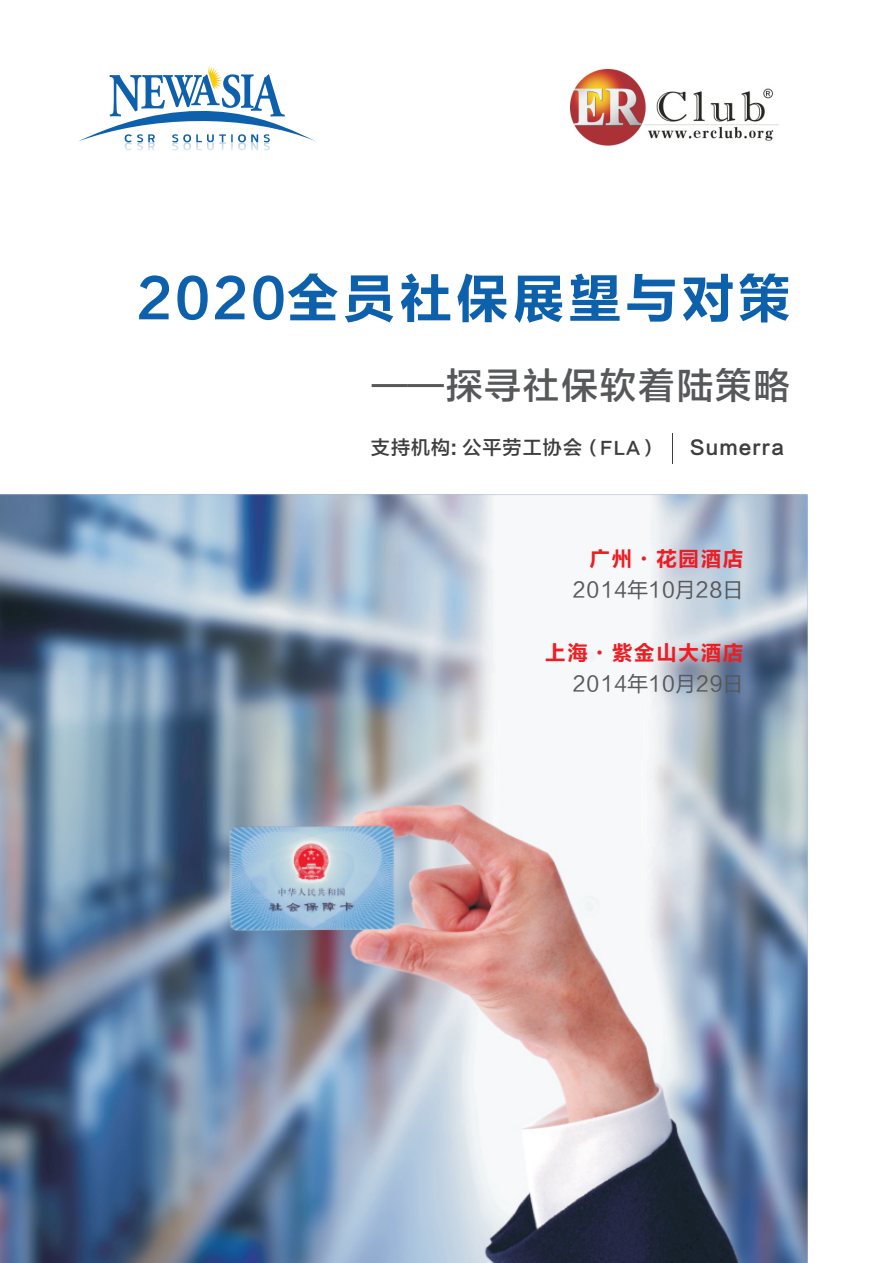
<style>
.page{position:relative;width:893px;height:1263px;background:#fff}
.page>*{position:absolute;margin:0;border:0;box-sizing:border-box;transform-origin:0 0}
.t1{font:53.4px "FZLTCHJW GB1 0";letter-spacing:.055em;color:#0d60ab}
.t2{font:36.45px "FZLTZHK GBK1 0";letter-spacing:.055em;color:#57585a}
.t3{font:21px "FZLTHK GBK1 0";letter-spacing:.03em;color:#57585a}
.t4{font:21px "FZLTCHJW GB1 0";letter-spacing:.055em;color:#ee1d23}
.t5{font:19.2px "FZLTZHK GBK1 0";letter-spacing:.055em;color:#3e3e3f}
.s1{font-size:17.25px}
.s2{font-family:"FZDBSK GBK1 0"}
</style>
<div class="page">
<img style="left:0;top:495px;width:807px;height:768px">
<svg style="left:78px;top:66px;width:238px;height:84px"></svg>
<img style="left:571px;top:69px;width:208px;height:77px">
<hr style="left:672px;top:433px;width:1px;height:31px;background:#3e3e3f">
<h1 class="t1" style="left:137px;top:269px;width:655px">2020全员社保展望与对策</h1>
<h2 class="t2" style="left:372px;top:365px;width:420px">——探寻社保软着陆策略</h2>
<p class="t5" style="left:371px;top:437px;width:289px">支持机构: 公平劳工协会<span class="s1">（FLA）</span></p>
<p class="t5" style="left:690px;top:437px;width:96px">Sumerra</p>
<p class="t4" style="left:589px;top:547px;width:156px">广州<span class="s2">·</span>花园酒店</p>
<p class="t3" style="left:573px;top:579px;width:172px">2014年10月28日</p>
<p class="t4" style="left:545px;top:641px;width:200px">上海<span class="s2">·</span>紫金山大酒店</p>
<p class="t3" style="left:573px;top:672px;width:172px">2014年10月29日</p>
</div>
